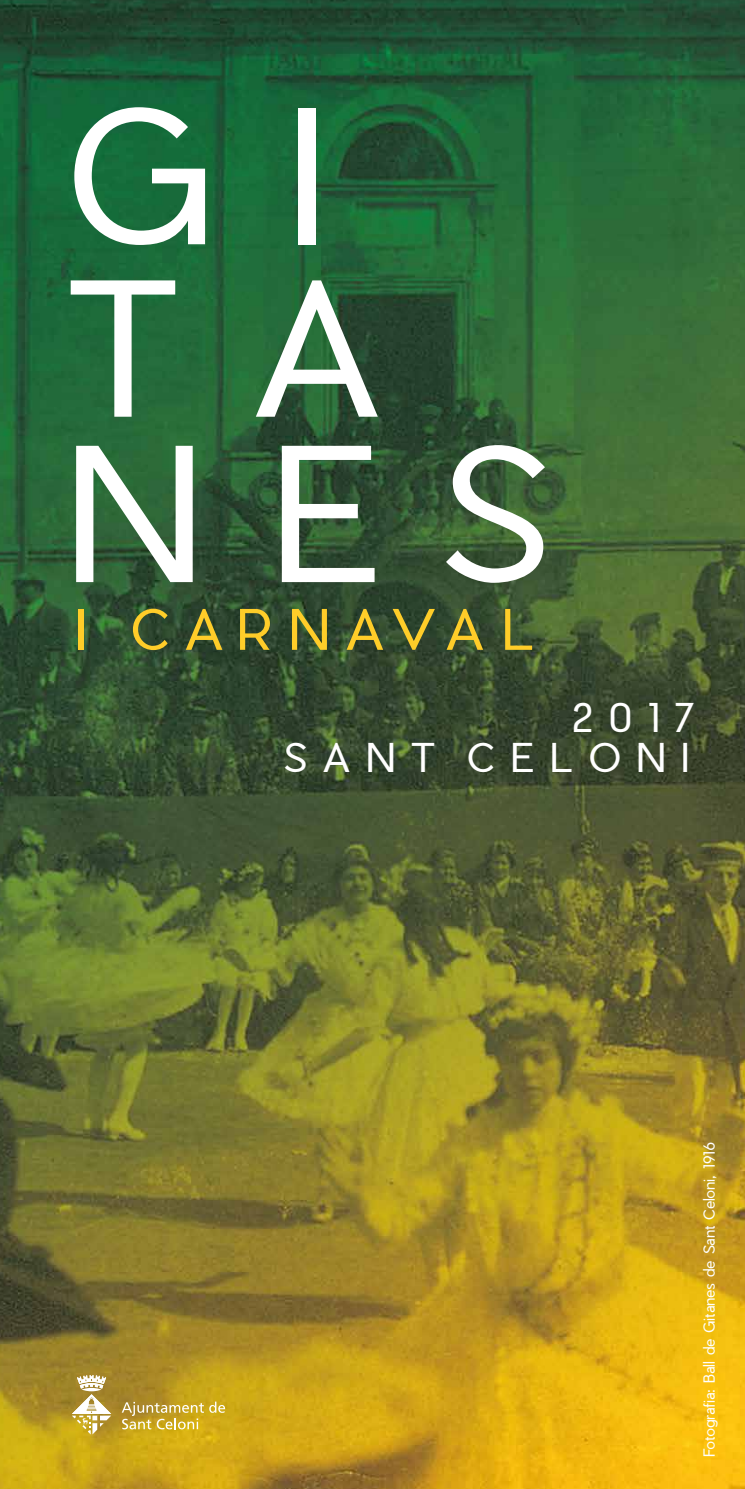
<style>
.page{position:relative;width:745px;height:1489px;background:#fff}
.page>*{position:absolute;margin:0;border:0;box-sizing:border-box;transform-origin:0 0}
.t1{font:300 181.62px/168.9px "Pier Sans";color:#fff}
.t2{font:300 54.5px "Pier Sans";letter-spacing:.275em;color:#ffcd29}
.t3{font:300 38.75px/39.2px "Pier Sans";color:#fff;text-align:right}
.t4{font:300 15px "Pier Sans";color:#fff}
</style>
<div class="page">
<img style="left:0;top:0;width:744px;height:1488px">
<svg style="left:122px;top:1401px;width:103px;height:28px;background:#ceb047"></svg>
<svg style="left:72px;top:1374px;width:39px;height:60px"></svg>
<h1 class="t1" style="left:65px;top:92px;width:485px">G I<br>T A<br>NES</h1>
<h2 class="t2" style="left:75px;top:594px;width:460px">I CARNAVA L</h2>
<h3 class="t3" style="left:284px;top:698px;width:412px">2 0 1 7<br>S A N T C E L O N I</h3>
<p class="t4" style="left:699px;top:1456px;width:316px;rotate:-90deg">Fotografia: Ball de Gitanes de Sant Celoni, 1916</p>
</div>
